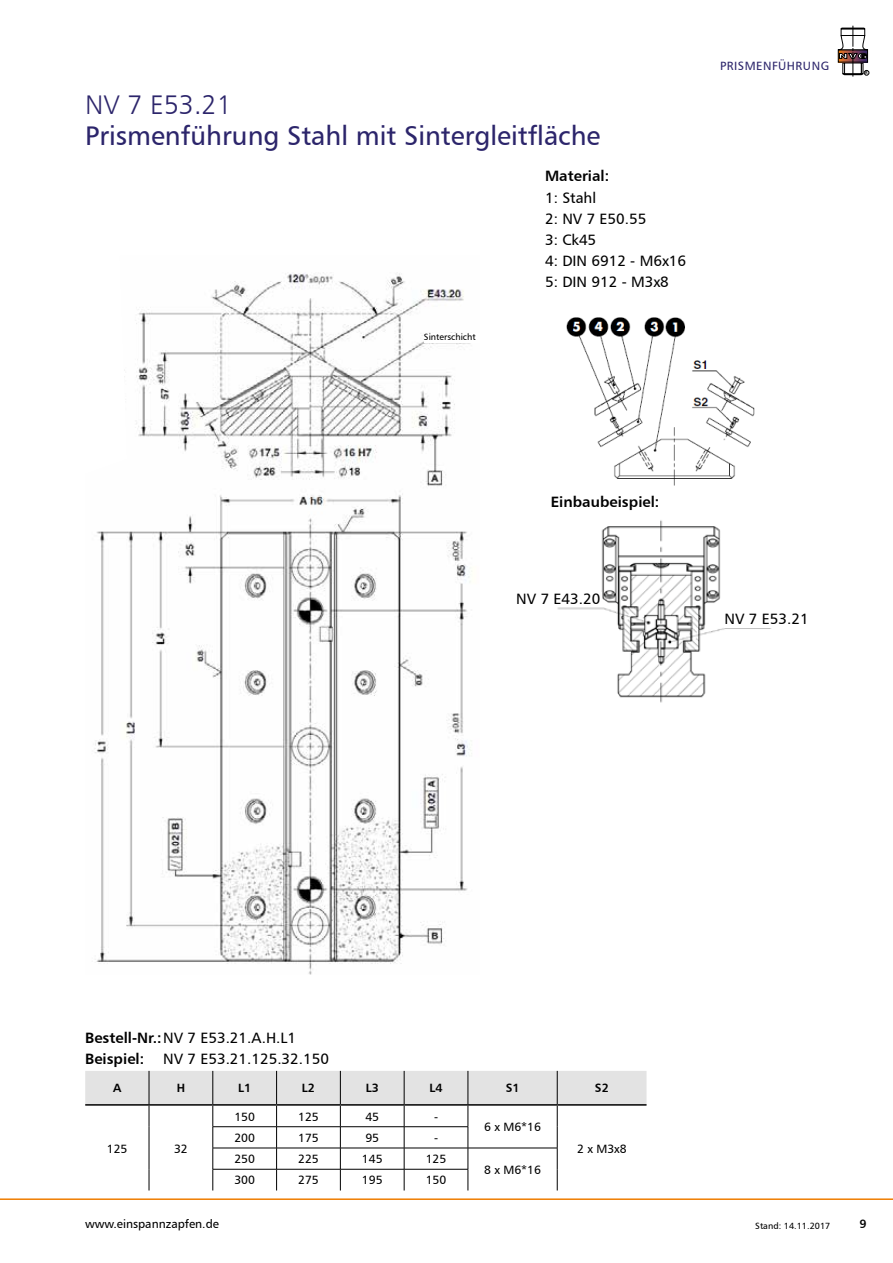
<style>
.page{position:relative;width:893px;height:1263px;background:#fff}
.page>*{position:absolute;margin:0;border:0;box-sizing:border-box;transform-origin:0 0}
.t1{font:27px "Humanist 777 BT Roman B";color:#2c256b}
.t2{font:27px "Humanist 777 BT Light B";color:#2c256b}
.t3{font:15px/21px "Humanist 777 BT Roman B";color:#000}
.t4{font:15px "Humanist 777 BT Bold B";color:#000}
.t5{font:12px "Humanist 777 BT Roman B";color:#000}
.t6{font:12px "Humanist 777 BT Bold B";color:#000}
.t7{font:12px "Humanist 777 BT Roman B";letter-spacing:.04em;color:#2c256b}
.t8{font:9px "Humanist 777 BT Roman B";color:#000}
.t9{font:4.05px "Humanist 777 BT Bold B";color:#000}
.s1{font-family:"Humanist 777 BT Bold B"}
</style>
<div class="page">
<svg style="left:838px;top:26px;width:31px;height:51px"></svg>
<hr style="left:0;top:1198px;width:893px;height:2px;background:#ef7d00">
<svg style="left:85px;top:1071px;width:561px;height:119px"></svg>
<hr style="left:85px;top:1104px;width:64px;height:2px;background:#000">
<hr style="left:149px;top:1104px;width:64px;height:2px;background:#000">
<hr style="left:213px;top:1104px;width:64px;height:2px;background:#000">
<hr style="left:277px;top:1104px;width:63px;height:2px;background:#000">
<hr style="left:340px;top:1104px;width:64px;height:2px;background:#000">
<hr style="left:404px;top:1104px;width:64px;height:2px;background:#000">
<hr style="left:468px;top:1104px;width:89px;height:2px;background:#000">
<hr style="left:557px;top:1104px;width:89px;height:2px;background:#000">
<hr style="left:213px;top:1126px;width:64px;height:1px;background:#000">
<hr style="left:277px;top:1126px;width:63px;height:1px;background:#000">
<hr style="left:340px;top:1126px;width:64px;height:1px;background:#000">
<hr style="left:404px;top:1126px;width:64px;height:1px;background:#000">
<hr style="left:213px;top:1148px;width:64px;height:1px;background:#000">
<hr style="left:277px;top:1148px;width:63px;height:1px;background:#000">
<hr style="left:340px;top:1148px;width:64px;height:1px;background:#000">
<hr style="left:404px;top:1148px;width:64px;height:1px;background:#000">
<hr style="left:468px;top:1148px;width:89px;height:1px;background:#000">
<hr style="left:213px;top:1169px;width:64px;height:1px;background:#000">
<hr style="left:277px;top:1169px;width:63px;height:1px;background:#000">
<hr style="left:340px;top:1169px;width:64px;height:1px;background:#000">
<hr style="left:404px;top:1169px;width:64px;height:1px;background:#000">
<img style="left:566px;top:317px;width:189px;height:169px">
<img style="left:557px;top:520px;width:215px;height:183px">
<div style="left:516px;top:592px;width:85px;height:15px;background:#fff"></div>
<div style="left:725px;top:613px;width:85px;height:15px;background:#fff"></div>
<img style="left:94px;top:272px;width:379px;height:703px">
<div style="left:424px;top:333px;width:55px;height:9px;background:#fff"></div>
<h1 class="t2" style="left:85px;top:88px;width:148px">NV 7 E53.21</h1>
<h1 class="t1" style="left:85px;top:119px;width:517px">Prismenführung Stahl mit Sintergleitfläche</h1>
<p class="t8" style="left:424px;top:331px;width:53px">Sinterschicht</p>
<p class="t4" style="left:545px;top:167px;width:66px">Material:</p>
<p class="t3" style="left:545px;top:186px;width:143px">1: Stahl<br>2: NV 7 E50.55<br>3: Ck45<br>4: DIN 6912 - M6x16<br>5: DIN 912 - M3x8</p>
<p class="t7" style="left:720px;top:58px;width:111px">PRISMENFÜHRUNG</p>
<p class="t9" style="left:865px;top:70px;width:4px">R</p>
<p class="t4" style="left:551px;top:493px;width:110px">Einbaubeispiel:</p>
<p class="t3" style="left:516px;top:588px;width:86px">NV 7 E43.20</p>
<p class="t3" style="left:725px;top:608px;width:86px">NV 7 E53.21</p>
<p class="t3" style="left:85px;top:1026px;width:212px"><span class="s1">Bestell-Nr.:</span>NV 7 E53.21.A.H.L1</p>
<p class="t4" style="left:85px;top:1049px;width:61px">Beispiel:</p>
<p class="t3" style="left:163px;top:1047px;width:167px">NV 7 E53.21.125.32.150</p>
<p class="t6" style="left:113px;top:1081px;width:10px">A</p>
<p class="t6" style="left:177px;top:1081px;width:10px">H</p>
<p class="t6" style="left:238px;top:1081px;width:15px">L1</p>
<p class="t6" style="left:302px;top:1081px;width:15px">L2</p>
<p class="t6" style="left:366px;top:1081px;width:15px">L3</p>
<p class="t6" style="left:429px;top:1081px;width:15px">L4</p>
<p class="t6" style="left:506px;top:1081px;width:15px">S1</p>
<p class="t6" style="left:595px;top:1081px;width:15px">S2</p>
<p class="t5" style="left:107px;top:1141px;width:22px">125</p>
<p class="t5" style="left:174px;top:1141px;width:15px">32</p>
<p class="t5" style="left:234px;top:1109px;width:22px">150</p>
<p class="t5" style="left:298px;top:1109px;width:22px">125</p>
<p class="t5" style="left:365px;top:1109px;width:15px">45</p>
<p class="t5" style="left:434px;top:1109px;width:6px">-</p>
<p class="t5" style="left:234px;top:1130px;width:22px">200</p>
<p class="t5" style="left:298px;top:1130px;width:22px">175</p>
<p class="t5" style="left:365px;top:1130px;width:15px">95</p>
<p class="t5" style="left:434px;top:1130px;width:6px">-</p>
<p class="t5" style="left:234px;top:1151px;width:22px">250</p>
<p class="t5" style="left:298px;top:1151px;width:22px">225</p>
<p class="t5" style="left:362px;top:1151px;width:22px">145</p>
<p class="t5" style="left:426px;top:1151px;width:22px">125</p>
<p class="t5" style="left:234px;top:1173px;width:22px">300</p>
<p class="t5" style="left:298px;top:1173px;width:22px">275</p>
<p class="t5" style="left:362px;top:1173px;width:22px">195</p>
<p class="t5" style="left:426px;top:1173px;width:22px">150</p>
<p class="t5" style="left:484px;top:1120px;width:58px">6 x M6*16</p>
<p class="t5" style="left:484px;top:1162px;width:58px">8 x M6*16</p>
<p class="t5" style="left:577px;top:1141px;width:51px">2 x M3x8</p>
<p class="t5" style="left:85px;top:1216px;width:136px">www.einspannzapfen.de</p>
<p class="t8" style="left:755px;top:1220px;width:77px">Stand: 14.11.2017</p>
<p class="t6" style="left:860px;top:1216px;width:9px">9</p>
</div>
